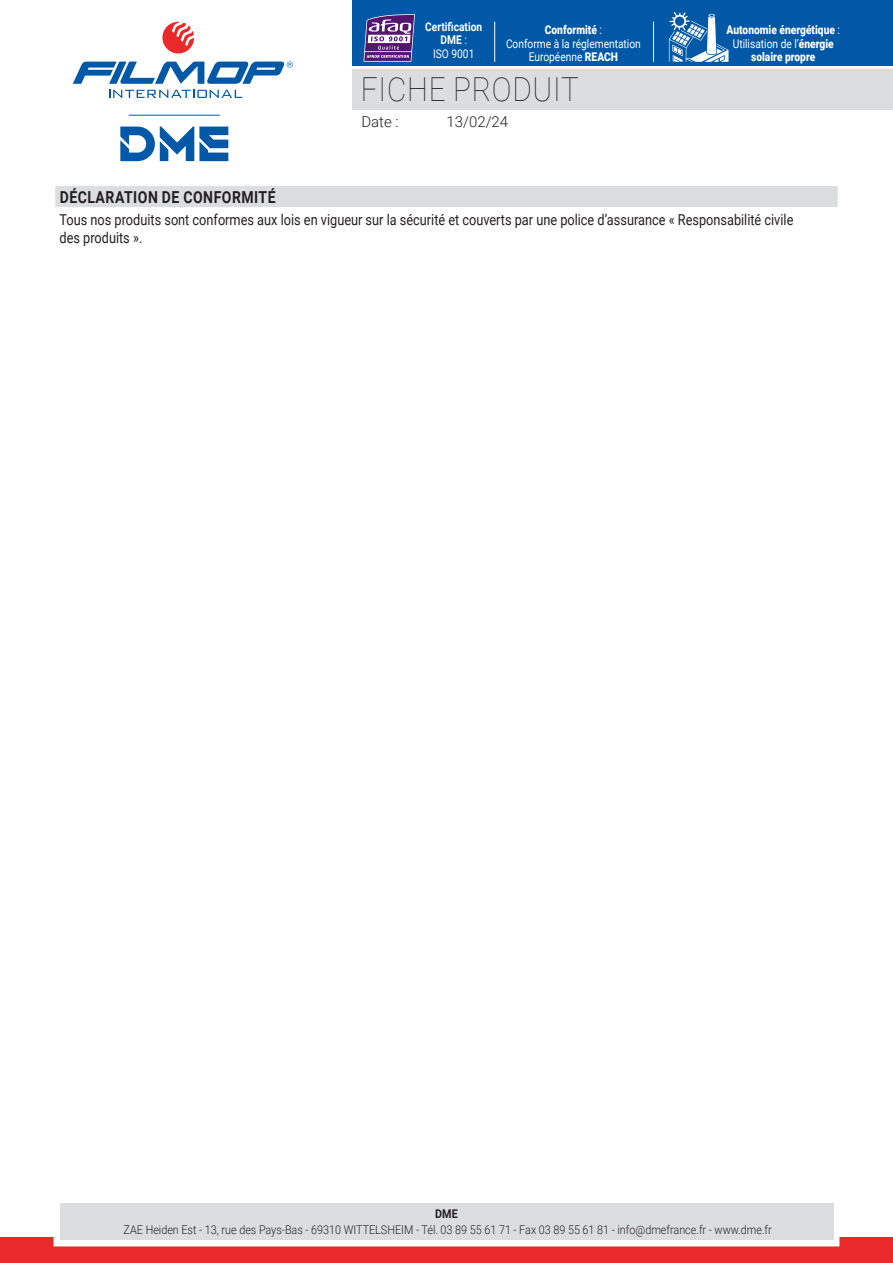
<style>
.page{position:relative;width:893px;height:1263px;background:#fff}
.page>*{position:absolute;margin:0;border:0;box-sizing:border-box;transform-origin:0 0}
.t1{font:100 33px "Roboto";letter-spacing:.025em;color:#231f20;scale:.9 1}
.t2{font:700 16.5px "Roboto";letter-spacing:.035em;color:#231f20;scale:.85 1}
.t3{font:15px/18px "Roboto";color:#231f20;scale:.85 1}
.t4{font:300 15px "Roboto";color:#231f20}
.t5{font:300 12px "Roboto";color:#231f20;scale:.9 1}
.t6{font:900 12px/13.5px "Roboto";color:#fff;text-align:center;scale:.85 1}
.t7{font:12px/13.5px "Roboto";color:#fff;text-align:center;scale:.85 1}
.t8{font:700 12px/13.5px "Roboto";color:#fff;text-align:center;scale:.85 1}
.t9{font:700 12px "Roboto";color:#231f20;scale:.9 1}
.s1{font-weight:400}
.s2{font-weight:900}
</style>
<div class="page">
<div style="left:353px;top:69px;width:540px;height:40px;background:#dcdddf"></div>
<svg style="left:109px;top:90px;width:133px;height:8px"></svg>
<svg style="left:162px;top:22px;width:32px;height:32px"></svg>
<svg style="left:73px;top:61px;width:220px;height:23px"></svg>
<div style="left:353px;top:0;width:540px;height:66px;background:#0158a6"></div>
<div style="left:0;top:1237px;width:893px;height:26px;background:#e9292a"></div>
<div style="left:54px;top:1197px;width:785px;height:49px;border:12px solid #fff"></div>
<div style="left:60px;top:1203px;width:773px;height:37px;background:#dcdddf"></div>
<svg style="left:120px;top:126px;width:108px;height:35px"></svg>
<hr style="left:129px;top:115px;width:91px;height:1px;background:#0158a6">
<hr style="left:653px;top:22px;width:1px;height:40px;background:#fff">
<hr style="left:494px;top:22px;width:1px;height:40px;background:#fff">
<svg style="left:669px;top:12px;width:59px;height:50px"></svg>
<svg style="left:363px;top:14px;width:52px;height:48px;background:#7a619e"></svg>
<hr style="left:365px;top:51px;width:46px;height:1px;background:#fff">
<div style="left:55px;top:186px;width:783px;height:21px;background:#dcdddf"></div>
<p class="t8" style="left:425px;top:19px;width:68px">Certification<br>DME <span class="s1">:<br>ISO 9001</span></p>
<p class="t6" style="left:727px;top:23px;width:135px">Autonomie énergétique <span class="s1">:<br>Utilisation de l’</span>énergie solaire propre</p>
<p class="t7" style="left:506px;top:23px;width:160px"><span class="s2">Conformité</span> :<br>Conforme à la réglementation<br>Européenne <span class="s2">REACH</span></p>
<h1 class="t1" style="left:361px;top:66px;width:244px">FICHE PRODUIT</h1>
<p class="t4" style="left:361px;top:111px;width:39px">Date :</p>
<p class="t4" style="left:446px;top:111px;width:63px">13/02/24</p>
<p class="t2" style="left:60px;top:186px;width:256px">DÉCLARATION DE CONFORMITÉ</p>
<p class="t3" style="left:60px;top:210px;width:865px">Tous nos produits sont conformes aux lois en vigueur sur la sécurité et couverts par une police d’assurance « Responsabilité civile des produits ».</p>
<p class="t9" style="left:435px;top:1205px;width:27px">DME</p>
<p class="t5" style="left:124px;top:1222px;width:722px">ZAE Heiden Est - 13, rue des Pays-Bas - 69310 WITTELSHEIM - Tél. 03 89 55 61 71 - Fax 03 89 55 61 81 - info@dmefrance.fr - www.dme.fr</p>
</div>
